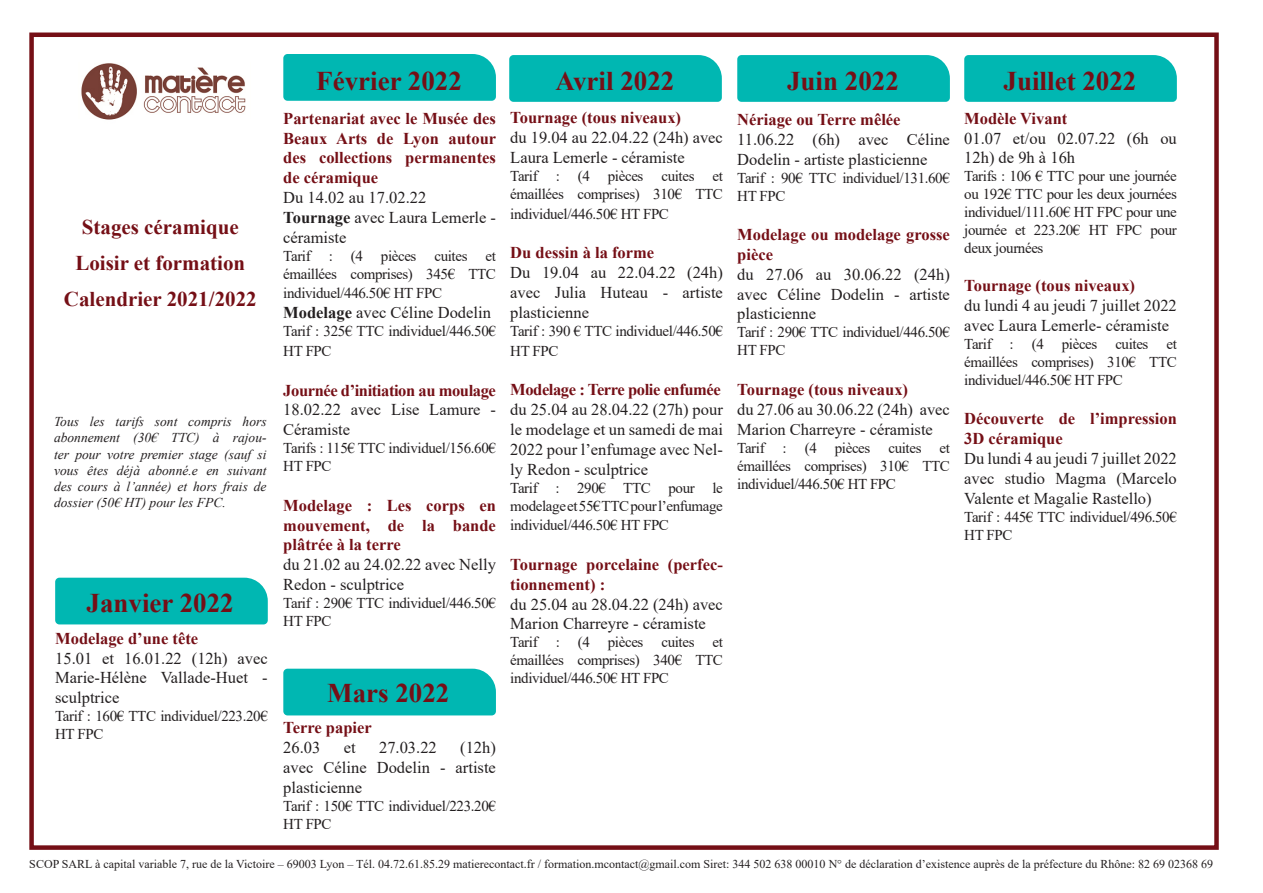
<style>
.page{position:relative;width:1263px;height:893px;background:#fff}
.page>*{position:absolute;margin:0;border:0;box-sizing:border-box;transform-origin:0 0}
.t1{font:700 27px "Times New Roman";color:#750f16}
.t2{font:700 21px "Times New Roman";color:#750f16}
.t3{font:16.5px/19.8px "Times New Roman";color:#231f20}
.t4{font:700 16.5px/19.8px "Times New Roman";color:#750f16}
.t5{font:700 16.5px "Times New Roman";letter-spacing:-.025em;color:#750f16}
.t6{font:15px/18px "Times New Roman";letter-spacing:-.025em;color:#231f20}
.t7{font:italic 13.5px/16.2px "Times New Roman";color:#231f20;text-align:justify}
.t8{font:12px "Times New Roman";color:#231f20}
.s1{font-weight:700}
</style>
<div class="page">
<div style="left:29px;top:33px;width:1190px;height:817px;border:4px solid #750f16"></div>
<div style="left:55px;top:578px;width:213px;height:46px;background:#00b7b2"></div>
<div style="left:964px;top:55px;width:213px;height:47px;background:#00b7b2"></div>
<div style="left:283px;top:54px;width:213px;height:47px;background:#00b7b2"></div>
<div style="left:509px;top:55px;width:213px;height:47px;background:#00b7b2"></div>
<div style="left:283px;top:669px;width:213px;height:46px;background:#00b7b2"></div>
<div style="left:737px;top:55px;width:213px;height:47px;background:#00b7b2"></div>
<img style="left:81px;top:63px;width:165px;height:57px">
<p class="t2" style="left:82px;top:212px;width:158px">Stages céramique</p>
<p class="t2" style="left:75px;top:248px;width:171px">Loisir et formation</p>
<p class="t2" style="left:64px;top:284px;width:194px">Calendrier 2021/2022</p>
<p class="t7" style="left:54px;top:413px;width:214px">Tous les tarifs sont compris hors abonnement (30€ TTC) à rajou&shy;ter pour votre premier stage (sauf si vous êtes déjà abonné.e en suivant des cours à l’année) et hors frais de dossier (50€ HT) pour les FPC.</p>
<p class="t1" style="left:87px;top:583px;width:149px">Janvier 2022</p>
<p class="t4" style="left:55px;top:628px;width:144px">Modelage d’une tête</p>
<p class="t3" style="left:55px;top:648px;width:214px;text-align:justify">15.01 et 16.01.22 (12h) avec Marie-Hélène Vallade-Huet - sculptrice</p>
<p class="t6" style="left:55px;top:707px;width:214px">Tarif : 160€ TTC individuel/223.20€<br>HT FPC</p>
<p class="t1" style="left:316px;top:61px;width:147px">Février 2022</p>
<p class="t1" style="left:1004px;top:61px;width:134px">Juillet 2022</p>
<p class="t4" style="left:283px;top:108px;width:214px;text-align:justify">Partenariat avec le Musée des Beaux Arts de Lyon autour des collections permanentes de céramique</p>
<p class="t3" style="left:283px;top:187px;width:144px">Du 14.02 au 17.02.22</p>
<p class="t3" style="left:283px;top:207px;width:214px"><span class="s1">Tournage</span> avec Laura Lemerle - céramiste</p>
<p class="t6" style="left:283px;top:246px;width:214px">Tarif : (4 pièces cuites et émaillées comprises) 345€ TTC</p>
<p class="t6" style="left:283px;top:284px;width:160px">individuel/446.50€ HT FPC</p>
<p class="t3" style="left:283px;top:302px;width:209px"><span class="s1">Modelage</span> avec Céline Dodelin</p>
<p class="t6" style="left:283px;top:321px;width:214px;line-height:19.8px">Tarif : 325€ TTC individuel/446.50€<br>HT FPC</p>
<p class="t5" style="left:283px;top:378px;width:214px">Journée d’initiation au moulage</p>
<p class="t3" style="left:283px;top:399px;width:214px">18.02.22 avec Lise Lamure -<br>Céramiste</p>
<p class="t6" style="left:283px;top:439px;width:214px">Tarifs : 115€ TTC individuel/156.60€<br>HT FPC</p>
<p class="t4" style="left:283px;top:495px;width:214px;text-align:justify">Modelage : Les corps en mouvement, de la bande plâtrée à la terre</p>
<p class="t3" style="left:283px;top:554px;width:214px">du 21.02 au 24.02.22 avec Nelly<br>Redon - sculptrice</p>
<p class="t6" style="left:283px;top:593px;width:214px">Tarif : 290€ TTC individuel/446.50€<br>HT FPC</p>
<p class="t1" style="left:556px;top:61px;width:120px">Avril 2022</p>
<p class="t4" style="left:510px;top:108px;width:172px">Tournage (tous niveaux)</p>
<p class="t3" style="left:510px;top:127px;width:214px">du 19.04 au 22.04.22 (24h) avec<br>Laura Lemerle - céramiste</p>
<p class="t6" style="left:510px;top:167px;width:214px">Tarif : (4 pièces cuites et émaillées comprises) 310€ TTC</p>
<p class="t6" style="left:510px;top:204px;width:160px">individuel/446.50€ HT FPC</p>
<p class="t4" style="left:510px;top:243px;width:145px">Du dessin à la forme</p>
<p class="t3" style="left:510px;top:262px;width:214px;text-align:justify">Du 19.04 au 22.04.22 (24h) avec Julia Huteau - artiste plasticienne</p>
<p class="t6" style="left:510px;top:320px;width:214px;line-height:19.8px">Tarif : 390 € TTC individuel/446.50€<br>HT FPC</p>
<p class="t5" style="left:510px;top:378px;width:212px">Modelage : Terre polie enfumée</p>
<p class="t3" style="left:510px;top:399px;width:214px;text-align:justify">du 25.04 au 28.04.22 (27h) pour le modelage et un samedi de mai 2022 pour l’enfumage avec Nel&shy;ly Redon - sculptrice</p>
<p class="t6" style="left:510px;top:478px;width:214px">Tarif : 290€ TTC pour le modelage et 55€ TTC pour l’enfumage</p>
<p class="t6" style="left:510px;top:516px;width:160px">individuel/446.50€ HT FPC</p>
<p class="t4" style="left:510px;top:554px;width:214px">Tournage porcelaine (perfec&shy;tionnement) :</p>
<p class="t3" style="left:510px;top:594px;width:214px">du 25.04 au 28.04.22 (24h) avec<br>Marion Charreyre - céramiste</p>
<p class="t6" style="left:510px;top:633px;width:214px;text-align:justify">Tarif : (4 pièces cuites et émaillées comprises) 340€ TTC individuel/446.50€ HT FPC</p>
<p class="t1" style="left:787px;top:61px;width:113px">Juin 2022</p>
<p class="t4" style="left:737px;top:109px;width:165px">Nériage ou Terre mêlée</p>
<p class="t3" style="left:737px;top:129px;width:214px">11.06.22 (6h) avec Céline<br>Dodelin - artiste plasticienne</p>
<p class="t6" style="left:737px;top:168px;width:214px">Tarif : 90€ TTC individuel/131.60€<br>HT FPC</p>
<p class="t4" style="left:737px;top:224px;width:214px">Modelage ou modelage grosse pièce</p>
<p class="t3" style="left:737px;top:264px;width:214px;text-align:justify">du 27.06 au 30.06.22 (24h) avec Céline Dodelin - artiste plasticienne</p>
<p class="t6" style="left:737px;top:323px;width:214px">Tarif : 290€ TTC individuel/446.50€<br>HT FPC</p>
<p class="t4" style="left:737px;top:379px;width:172px">Tournage (tous niveaux)</p>
<p class="t3" style="left:737px;top:399px;width:214px">du 27.06 au 30.06.22 (24h) avec<br>Marion Charreyre - céramiste</p>
<p class="t6" style="left:737px;top:438px;width:214px;text-align:justify">Tarif : (4 pièces cuites et émaillées comprises) 310€ TTC individuel/446.50€ HT FPC</p>
<p class="t4" style="left:964px;top:108px;width:105px">Modèle Vivant</p>
<p class="t3" style="left:964px;top:128px;width:214px">01.07 et/ou 02.07.22 (6h ou<br>12h) de 9h à 16h</p>
<p class="t6" style="left:964px;top:167px;width:214px;text-align:justify">Tarifs : 106 € TTC pour une journée ou 192€ TTC pour les deux journées individuel/111.60€ HT FPC pour une journée et 223.20€ HT FPC pour deux journées</p>
<p class="t4" style="left:964px;top:275px;width:172px">Tournage (tous niveaux)</p>
<p class="t3" style="left:964px;top:295px;width:214px">du lundi 4 au jeudi 7 juillet 2022 avec Laura Lemerle- céramiste</p>
<p class="t6" style="left:964px;top:334px;width:214px;text-align:justify">Tarif : (4 pièces cuites et émaillées comprises) 310€ TTC individuel/446.50€ HT FPC</p>
<p class="t4" style="left:964px;top:409px;width:214px">Découverte de l’impression<br>3D céramique</p>
<p class="t3" style="left:964px;top:448px;width:214px;text-align:justify">Du lundi 4 au jeudi 7 juillet 2022 avec studio Magma (Marcelo Valente et Magalie Rastello)</p>
<p class="t6" style="left:964px;top:507px;width:214px">Tarif : 445€ TTC individuel/496.50€<br>HT FPC</p>
<p class="t1" style="left:327px;top:673px;width:124px">Mars 2022</p>
<p class="t4" style="left:283px;top:717px;width:90px">Terre papier</p>
<p class="t3" style="left:283px;top:737px;width:39px">26.03</p>
<p class="t3" style="left:344px;top:737px;width:13px">et</p>
<p class="t3" style="left:379px;top:737px;width:59px">27.03.22</p>
<p class="t3" style="left:283px;top:737px;width:214px;text-align:justify;text-indent:177px">(12h) avec Céline Dodelin - artiste plasticienne</p>
<p class="t6" style="left:283px;top:796px;width:214px">Tarif : 150€ TTC individuel/223.20€<br>HT FPC</p>
<p class="t8" style="left:29px;top:856px;width:1185px">SCOP SARL à capital variable 7, rue de la Victoire – 69003 Lyon – Tél. 04.72.61.85.29 matierecontact.fr / formation.mcontact@gmail.com Siret: 344 502 638 00010 N° de déclaration d’existence auprès de la préfecture du Rhône: 82 69 02368 69</p>
</div>
